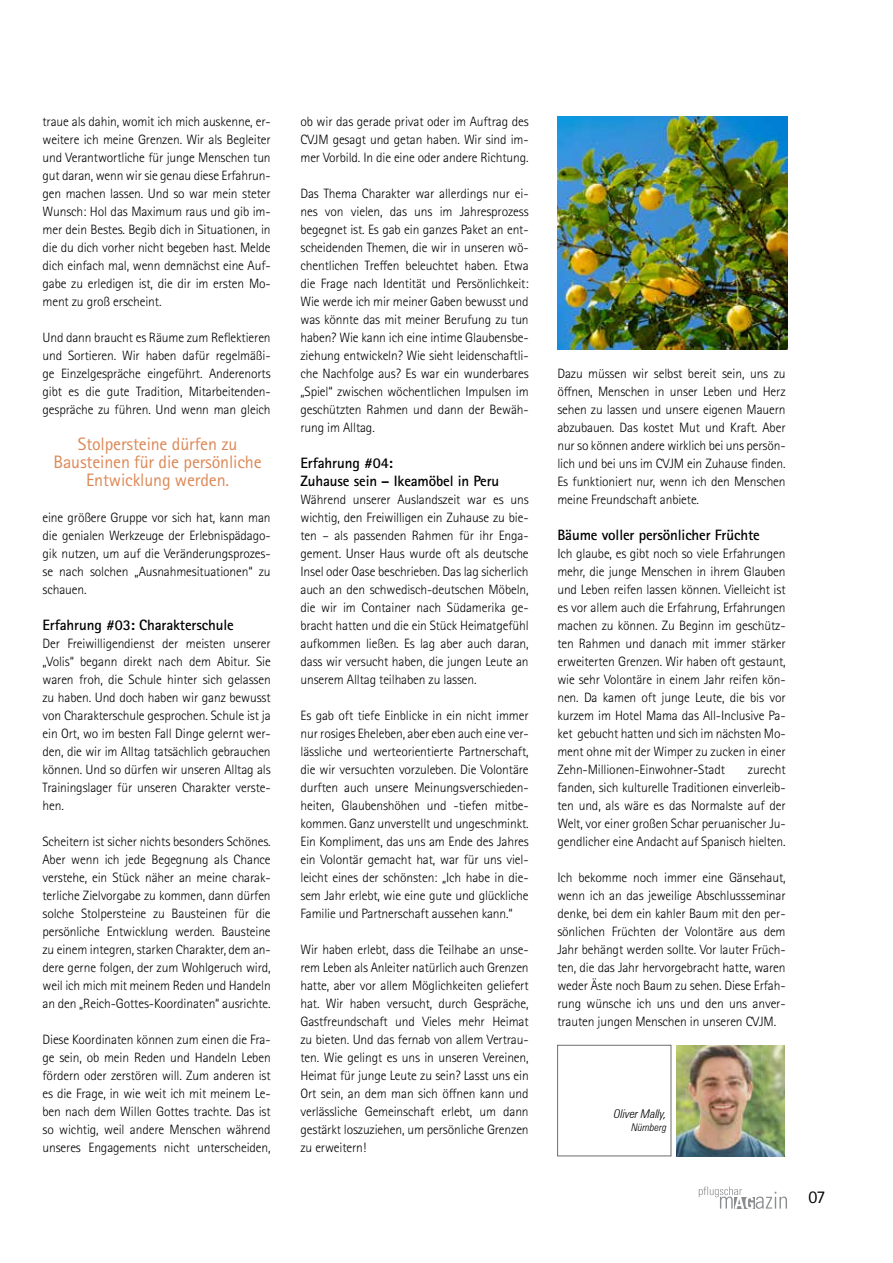
<style>
.page{position:relative;width:893px;height:1263px;background:#fff}
.page>*{position:absolute;margin:0;border:0;box-sizing:border-box;transform-origin:0 0}
.t1{font:18px/18px "Rotis Sans Serif Std";letter-spacing:-.01em;color:#dc8856;text-align:center}
.t2{font:18px "Rotis Sans Serif Std";color:#000}
.t3{font:700 15px/18px "Rotis Sans Serif Std";letter-spacing:-.01em;color:#000}
.t4{font:300 13.5px/18px "Rotis Sans Serif Std";letter-spacing:-.01em;color:#000;text-align:justify}
.t5{font:italic 300 condensed 12px "Zurich BT";color:#000}
.t6{font:italic 300 condensed 10.5px "Zurich BT";color:#000}
</style>
<div class="page">
<svg style="left:699px;top:1186px;width:88px;height:23px"></svg>
<img style="left:676px;top:1045px;width:109px;height:111px">
<img style="left:558px;top:117px;width:229px;height:233px">
<p class="t4" style="left:43px;top:113px;width:230px">traue als dahin, womit ich mich auskenne, er&shy;weitere ich meine Grenzen. Wir als Begleiter und Verantwortliche für junge Menschen tun gut daran, wenn wir sie genau diese Erfahrun&shy;gen machen lassen. Und so war mein steter Wunsch: Hol das Maximum raus und gib im&shy;mer dein Bestes. Begib dich in Situationen, in die du dich vorher nicht begeben hast. Melde dich einfach mal, wenn demnächst eine Auf&shy;gabe zu erledigen ist, die dir im ersten Mo&shy;ment zu groß erscheint.</p>
<p class="t4" style="left:43px;top:328px;width:230px">Und dann braucht es Räume zum Reflektieren und Sortieren. Wir haben dafür regelmäßi&shy;ge Einzelgespräche eingeführt. Anderenorts gibt es die gute Tradition, Mitarbeitenden&shy;gespräche zu führen. Und wenn man gleich</p>
<h1 class="t1" style="left:54px;top:435px;width:210px">Stolpersteine dürfen zu<br>Bausteinen für die persönliche<br>Entwicklung werden.</h1>
<p class="t4" style="left:43px;top:508px;width:230px">eine größere Gruppe vor sich hat, kann man die genialen Werkzeuge der Erlebnispädago&shy;gik nutzen, um auf die Veränderungsprozes&shy;se nach solchen „Ausnahmesituationen“ zu schauen.</p>
<p class="t3" style="left:43px;top:616px;width:193px">Erfahrung #03: Charakterschule</p>
<p class="t4" style="left:43px;top:635px;width:230px">Der Freiwilligendienst der meisten unserer „Volis“ begann direkt nach dem Abitur. Sie waren froh, die Schule hinter sich gelassen zu haben. Und doch haben wir ganz bewusst von Charakterschule gesprochen. Schule ist ja ein Ort, wo im besten Fall Dinge gelernt wer&shy;den, die wir im Alltag tatsächlich gebrauchen können. Und so dürfen wir unseren Alltag als Trainingslager für unseren Charakter verste&shy;hen.</p>
<p class="t4" style="left:43px;top:833px;width:230px">Scheitern ist sicher nichts besonders Schönes.<br>Aber wenn ich jede Begegnung als Chance verstehe, ein Stück näher an meine charak&shy;terliche Zielvorgabe zu kommen, dann dürfen solche Stolpersteine zu Bausteinen für die persönliche Entwicklung werden. Bausteine zu einem integren, starken Charakter, dem an&shy;dere gerne folgen, der zum Wohlgeruch wird, weil ich mich mit meinem Reden und Handeln an den „Reich-Gottes-Koordinaten“ ausrichte.</p>
<p class="t4" style="left:43px;top:1031px;width:230px">Diese Koordinaten können zum einen die Fra&shy;ge sein, ob mein Reden und Handeln Leben fördern oder zerstören will. Zum anderen ist es die Frage, in wie weit ich mit meinem Le&shy;ben nach dem Willen Gottes trachte. Das ist so wichtig, weil andere Menschen während unseres Engagements nicht unterscheiden,</p>
<p class="t4" style="left:300px;top:113px;width:230px">ob wir das gerade privat oder im Auftrag des CVJM gesagt und getan haben. Wir sind im&shy;mer Vorbild. In die eine oder andere Richtung.</p>
<p class="t4" style="left:300px;top:185px;width:230px">Das Thema Charakter war allerdings nur ei&shy;nes von vielen, das uns im Jahresprozess begegnet ist. Es gab ein ganzes Paket an ent&shy;scheidenden Themen, die wir in unseren wö&shy;chentlichen Treffen beleuchtet haben. Etwa die Frage nach Identität und Persönlichkeit:<br>Wie werde ich mir meiner Gaben bewusst und was könnte das mit meiner Berufung zu tun haben? Wie kann ich eine intime Glaubensbe&shy;ziehung entwickeln? Wie sieht leidenschaftli&shy;che Nachfolge aus? Es war ein wunderbares „Spiel“ zwischen wöchentlichen Impulsen im geschützten Rahmen und dann der Bewäh&shy;rung im Alltag.</p>
<p class="t3" style="left:300px;top:454px;width:200px">Erfahrung #04:<br>Zuhause sein – Ikeamöbel in Peru</p>
<p class="t4" style="left:300px;top:491px;width:230px">Während unserer Auslandszeit war es uns wichtig, den Freiwilligen ein Zuhause zu bie&shy;ten – als passenden Rahmen für ihr Enga&shy;gement. Unser Haus wurde oft als deutsche Insel oder Oase beschrieben. Das lag sicherlich auch an den schwedisch-deutschen Möbeln, die wir im Container nach Südamerika ge&shy;bracht hatten und die ein Stück Heimatgefühl aufkommen ließen. Es lag aber auch daran, dass wir versucht haben, die jungen Leute an unserem Alltag teilhaben zu lassen.</p>
<p class="t4" style="left:300px;top:707px;width:230px">Es gab oft tiefe Einblicke in ein nicht immer nur rosiges Eheleben, aber eben auch eine ver&shy;lässliche und werteorientierte Partnerschaft, die wir versuchten vorzuleben. Die Volontäre durften auch unsere Meinungsverschieden&shy;heiten, Glaubenshöhen und -tiefen mitbe&shy;kommen. Ganz unverstellt und ungeschminkt.<br>Ein Kompliment, das uns am Ende des Jahres ein Volontär gemacht hat, war für uns viel&shy;leicht eines der schönsten: „Ich habe in die&shy;sem Jahr erlebt, wie eine gute und glückliche Familie und Partnerschaft aussehen kann.“</p>
<p class="t4" style="left:300px;top:941px;width:230px">Wir haben erlebt, dass die Teilhabe an unse&shy;rem Leben als Anleiter natürlich auch Grenzen hatte, aber vor allem Möglichkeiten geliefert hat. Wir haben versucht, durch Gespräche, Gastfreundschaft und Vieles mehr Heimat zu bieten. Und das fernab von allem Vertrau&shy;ten. Wie gelingt es uns in unseren Vereinen, Heimat für junge Leute zu sein? Lasst uns ein Ort sein, an dem man sich öffnen kann und verlässliche Gemeinschaft erlebt, um dann gestärkt loszuziehen, um persönliche Grenzen zu erweitern!</p>
<p class="t4" style="left:557px;top:365px;width:230px">Dazu müssen wir selbst bereit sein, uns zu öffnen, Menschen in unser Leben und Herz sehen zu lassen und unsere eigenen Mauern abzubauen. Das kostet Mut und Kraft. Aber nur so können andere wirklich bei uns persön&shy;lich und bei uns im CVJM ein Zuhause finden.<br>Es funktioniert nur, wenn ich den Menschen meine Freundschaft anbiete.</p>
<p class="t3" style="left:557px;top:526px;width:204px">Bäume voller persönlicher Früchte</p>
<p class="t4" style="left:557px;top:545px;width:230px">Ich glaube, es gibt noch so viele Erfahrungen mehr, die junge Menschen in ihrem Glauben und Leben reifen lassen können. Vielleicht ist es vor allem auch die Erfahrung, Erfahrungen machen zu können. Zu Beginn im geschütz&shy;ten Rahmen und danach mit immer stärker erweiterten Grenzen. Wir haben oft gestaunt, wie sehr Volontäre in einem Jahr reifen kön&shy;nen. Da kamen oft junge Leute, die bis vor kurzem im Hotel Mama das All-Inclusive Pa&shy;ket gebucht hatten und sich im nächsten Mo&shy;ment ohne mit der Wimper zu zucken in einer Zehn-Millionen-Einwohner-Stadt</p>
<p class="t4" style="left:557px;top:761px;width:230px;text-indent:190px">zurecht fanden, sich kulturelle Traditionen einverleib&shy;ten und, als wäre es das Normalste auf der Welt, vor einer großen Schar peruanischer Ju&shy;gendlicher eine Andacht auf Spanisch hielten.</p>
<p class="t4" style="left:557px;top:869px;width:230px">Ich bekomme noch immer eine Gänsehaut, wenn ich an das jeweilige Abschlussseminar denke, bei dem ein kahler Baum mit den per&shy;sönlichen Früchten der Volontäre aus dem Jahr behängt werden sollte. Vor lauter Früch&shy;ten, die das Jahr hervorgebracht hatte, waren weder Äste noch Baum zu sehen. Diese Erfah&shy;rung wünsche ich uns und den uns anver&shy;trauten jungen Menschen in unseren CVJM.</p>
<p class="t5" style="left:614px;top:1107px;width:54px">Oliver Mally,</p>
<p class="t6" style="left:632px;top:1121px;width:37px">Nürnberg</p>
<h1 class="t2" style="left:808px;top:1186px;width:18px">07</h1>
</div>
